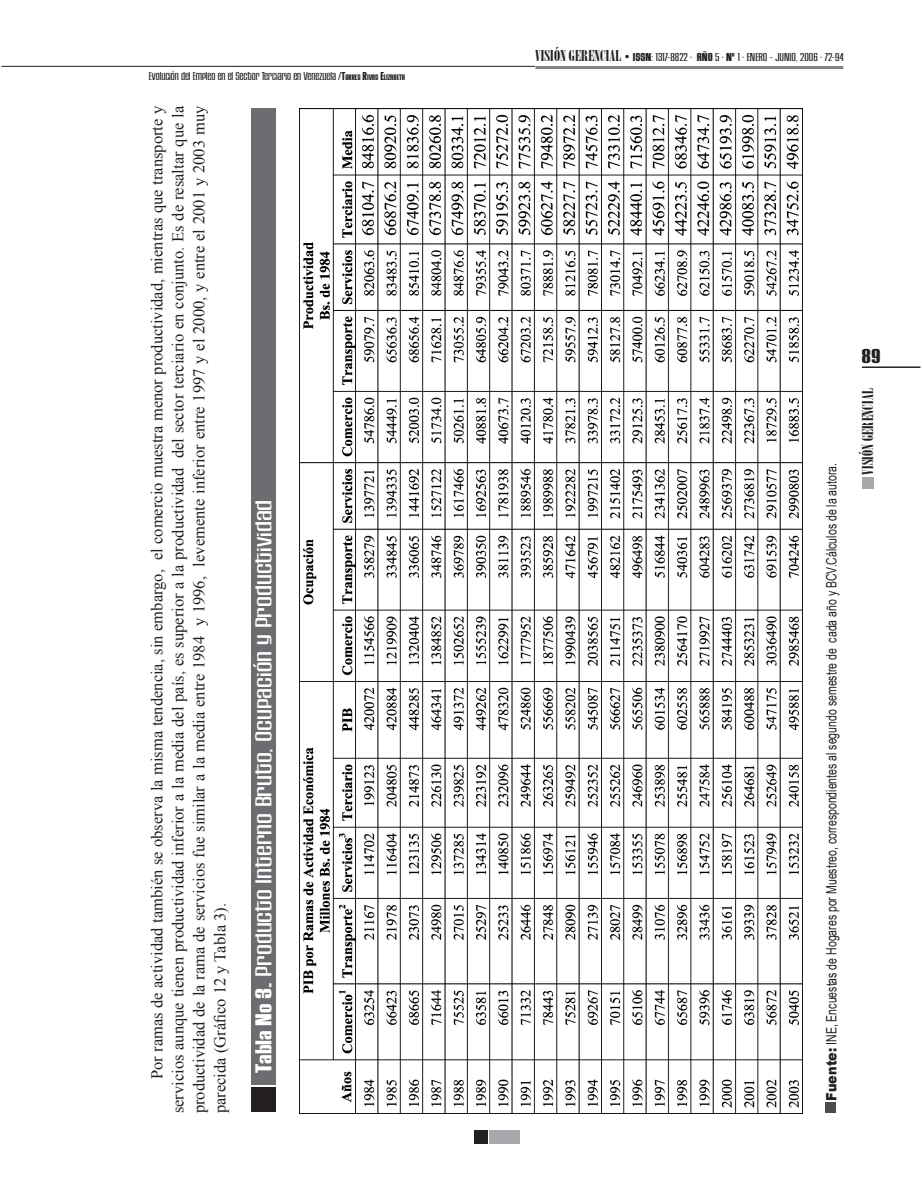
<style>
.page{position:relative;width:922px;height:1192px;background:#fff}
.page>*{position:absolute;margin:0;border:0;box-sizing:border-box;transform-origin:0 0}
.t1{font:24px "House Gothic Light Three";color:#fff;scale:1.5 1}
.t2{font:21px "House Gothic Bold Three";color:#231f20;scale:1.3 1}
.t3{font:16.5px/21px "Times New Roman";color:#231f20;text-align:justify}
.t4{font:15px "Onyx";color:#231f20;scale:1.3 1}
.t5{font:14.25px "Arial Narrow";color:#231f20;scale:.9 1}
.t6{font:12px "House Gothic Light Three";color:#231f20;scale:1.1 1}
.t7{font:12px "House Gothic Light Three";color:#231f20;scale:1.2 1}
.s1{font-family:"House Gothic Bold Three"}
.s2{font-family:"House Gothic Bold Three";font-size:8.4px}
.s3{font-family:"House Gothic Bold One"}
.s4{font-family:"Onyx";font-size:15px}
.s5{font-family:"Times New Roman";font-size:13.5px}
.s6{font-family:"Arial";font-weight:900}
</style>
<div class="page">
<hr style="left:861px;top:366px;width:59px;height:2px;background:#231f20">
<div style="left:862px;top:477px;width:11px;height:12px;background:#a8a9ad"></div>
<div style="left:489px;top:1130px;width:31px;height:14px;background:#a8a9ad"></div>
<div style="left:474px;top:1130px;width:14px;height:14px;background:#231f20"></div>
<img style="left:300px;top:108px;width:502px;height:1005px">
<div style="left:251px;top:108px;width:25px;height:976px;background:#6c6d70"></div>
<div style="left:251px;top:1087px;width:25px;height:24px;background:#231f20"></div>
<div style="left:825px;top:1102px;width:11px;height:10px;background:#4b4c4d"></div>
<hr style="left:2px;top:66px;width:533px;height:1px;background:#231f20">
<hr style="left:535px;top:66px;width:308px;height:3px;background:#808285">
<p class="t6" style="left:149px;top:69px;width:234px">Evolución del Empleo en el Sector Terciario en Venezuela /<span class="s1">T</span><span class="s2">ORRES</span> <span class="s1">R</span><span class="s2">IVAS</span> <span class="s1">E</span><span class="s2">LIZABETH</span></p>
<p class="t3" style="left:146px;top:1113px;width:1008px;text-indent:34px;rotate:-90deg">Por ramas de actividad también se observa la misma tendencia, sin embargo, el comercio muestra menor productividad, mientras que transporte y servicios aunque tienen productividad inferior a la media del país, es superior a la productividad del sector terciario en conjunto. Es de resaltar que la productividad de la rama de servicios fue similar a la media entre 1984 y 1996, levemente inferior entre 1997 y el 2000, y entre el 2001 y 2003 muy parecida (Gráfico 12 y Tabla 3).</p>
<h1 class="t1" style="left:250px;top:1073px;width:384px;rotate:-90deg"><span class="s3">Tabla No 3.</span> Producto Interno Bruto, Ocupación y Productividad</h1>
<p class="t7" style="left:535px;top:51px;width:259px"><span class="s4">VISIÓN GERENCIAL</span> <span class="s5">•</span> <span class="s1">ISSN</span>: 1317-8822 • <span class="s1">AÑO</span> 5 • <span class="s1">Nº</span> 1 • ENERO - JUNIO, 2006 • 72-94</p>
<p class="t5" style="left:821px;top:1100px;width:710px;rotate:-90deg"><span class="s6">Fuente:</span> INE, Encuestas de Hogares por Muestreo, correspondientes al segundo semestre de cada año y BCV.Cálculos de la autora.</p>
<p class="t2" style="left:861px;top:343px;width:16px">89</p>
<p class="t4" style="left:859px;top:474px;width:68px;rotate:-90deg">VISIÓN GERENCIAL</p>
</div>
